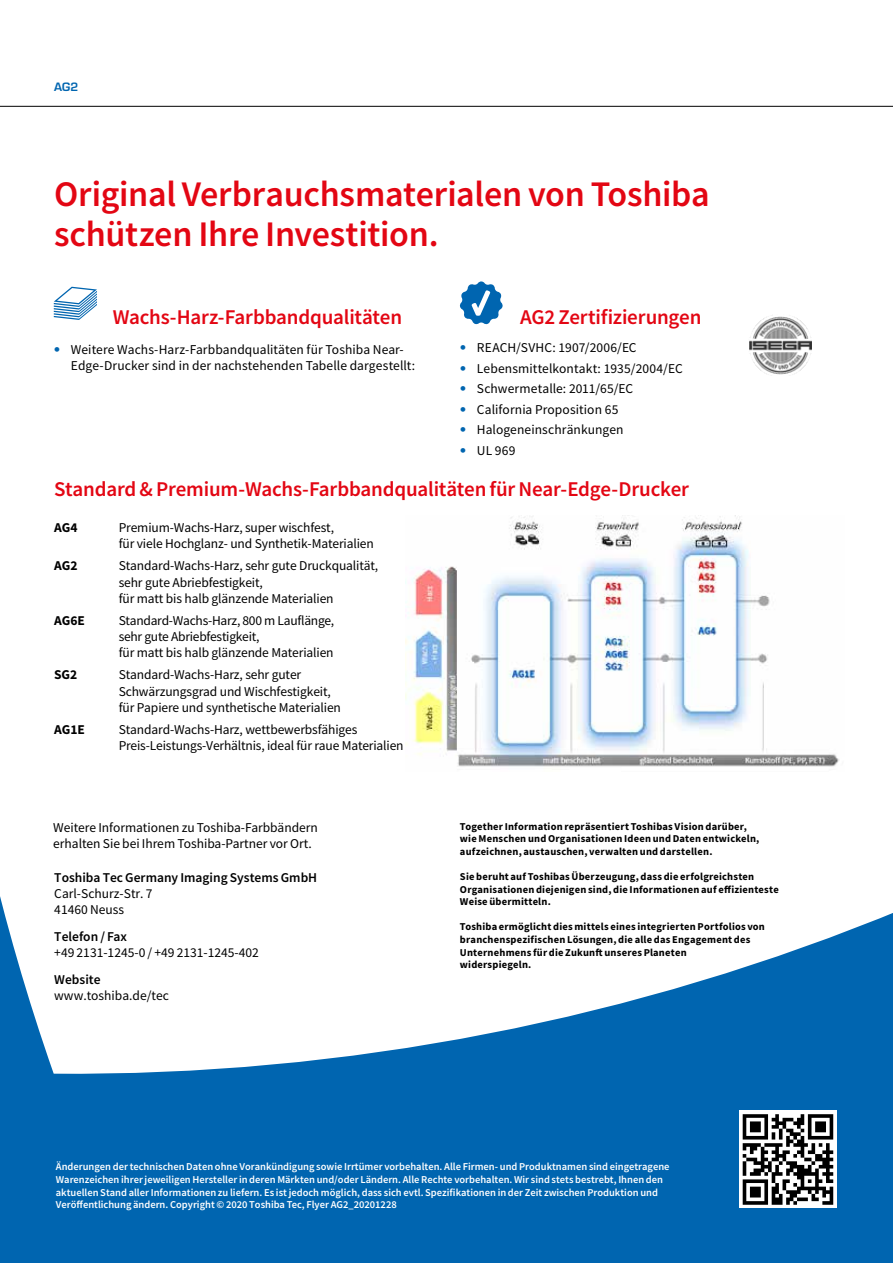
<style>
.page{position:relative;width:893px;height:1263px;background:#fff}
.page>*{position:absolute;margin:0;border:0;box-sizing:border-box;transform-origin:0 0}
.t1{font:500 36px/40.5px "Toshiba Sans";letter-spacing:-.005em;color:#e30613}
.t2{font:500 21px "Toshiba Sans";letter-spacing:-.01em;color:#e30613}
.t3{font:13.5px/16.2px "Toshiba Sans";letter-spacing:-.01em;color:#000}
.t4{font:500 13.5px "Toshiba Sans";color:#000}
.t5{font:700 13.5px "Toshiba Sans";color:#000}
.t6{font:600 11.25px "Eurostile LT Std";color:#0065b0}
.t7{font:700 10.5px/12.6px "Toshiba Sans";letter-spacing:.02em;color:#000}
.t8{font:500 10.5px/12.8px "Toshiba Sans";color:#fff}
.s1{font-family:"Helvetica Neue LT Pro";font-weight:900;font-size:19.5px;color:#0065b0}
</style>
<div class="page">
<svg style="left:0;top:896px;width:893px;height:367px;fill:#0065b0"></svg>
<img style="left:749px;top:315px;width:63px;height:60px">
<hr style="left:0;top:106px;width:893px;height:1px;background:#000">
<svg style="left:54px;top:287px;width:43px;height:33px"></svg>
<div style="left:739px;top:1110px;width:98px;height:98px;background:#fff"></div>
<svg style="left:743px;top:1114px;width:90px;height:91px"></svg>
<svg style="left:460px;top:281px;width:43px;height:43px"></svg>
<img style="left:406px;top:515px;width:433px;height:252px">
<p class="t6" style="left:54px;top:80px;width:26px">AG2</p>
<h1 class="t1" style="left:54px;top:173px;width:657px">Original Verbrauchsmaterialen von Toshiba schützen Ihre Investition.</h1>
<h2 class="t2" style="left:113px;top:303px;width:291px">Wachs-Harz-Farbbandqualitäten</h2>
<p class="t3" style="left:71px;top:341px;width:346px;text-indent:-17px"><span class="s1">·</span> Weitere Wachs-Harz-Farbbandqualitäten für Toshiba Near-<br>Edge-Drucker sind in der nachstehenden Tabelle dargestellt:</p>
<h2 class="t2" style="left:520px;top:303px;width:183px">AG2 Zertifizierungen</h2>
<p class="t3" style="left:460px;top:337px;width:224px;line-height:20.4px"><span class="s1">·</span> REACH/SVHC: 1907/2006/EC<br><span class="s1">·</span> Lebensmittelkontakt: 1935/2004/EC <span class="s1">·</span> Schwermetalle: 2011/65/EC<br><span class="s1">·</span> California Proposition 65<br><span class="s1">·</span> Halogeneinschränkungen<br><span class="s1">·</span> UL 969</p>
<h2 class="t2" style="left:54px;top:475px;width:637px">Standard &amp; Premium-Wachs-Farbbandqualitäten für Near-Edge-Drucker</h2>
<p class="t5" style="left:54px;top:518px;width:25px">AG4</p>
<p class="t3" style="left:119px;top:519px;width:257px">Premium-Wachs-Harz, super wischfest,<br>für viele Hochglanz- und Synthetik-Materialien</p>
<p class="t5" style="left:54px;top:557px;width:25px">AG2</p>
<p class="t3" style="left:119px;top:558px;width:261px">Standard-Wachs-Harz, sehr gute Druckqualität, sehr gute Abriebfestigkeit,<br>für matt bis halb glänzende Materialien</p>
<p class="t5" style="left:54px;top:611px;width:32px">AG6E</p>
<p class="t3" style="left:119px;top:612px;width:217px">Standard-Wachs-Harz, 800 m Lauflänge, sehr gute Abriebfestigkeit,<br>für matt bis halb glänzende Materialien</p>
<p class="t5" style="left:54px;top:666px;width:25px">SG2</p>
<p class="t3" style="left:119px;top:667px;width:224px">Standard-Wachs-Harz, sehr guter<br>Schwärzungsgrad und Wischfestigkeit, für Papiere und synthetische Materialien</p>
<p class="t5" style="left:54px;top:720px;width:32px">AG1E</p>
<p class="t3" style="left:119px;top:721px;width:286px">Standard-Wachs-Harz, wettbewerbsfähiges<br>Preis-Leistungs-Verhältnis, ideal für raue Materialien</p>
<p class="t3" style="left:53px;top:819px;width:266px">Weitere Informationen zu Toshiba-Farbbändern erhalten Sie bei Ihrem Toshiba-Partner vor Ort.</p>
<p class="t4" style="left:54px;top:868px;width:264px">Toshiba Tec Germany Imaging Systems GmbH</p>
<p class="t3" style="left:54px;top:885px;width:100px">Carl-Schurz-Str. 7<br>41460 Neuss</p>
<p class="t4" style="left:54px;top:928px;width:74px">Telefon / Fax</p>
<p class="t3" style="left:54px;top:944px;width:206px">+49 2131-1245-0 / +49 2131-1245-402</p>
<p class="t4" style="left:54px;top:971px;width:48px">Website</p>
<p class="t3" style="left:54px;top:988px;width:116px">www.toshiba.de/tec</p>
<p class="t7" style="left:460px;top:819px;width:301px">Together Information repräsentiert Toshibas Vision darüber, wie Menschen und Organisationen Ideen und Daten entwickeln, aufzeichnen, austauschen, verwalten und darstellen.</p>
<p class="t7" style="left:460px;top:870px;width:320px">Sie beruht auf Toshibas Überzeugung, dass die erfolgreichsten<br>Organisationen diejenigen sind, die Informationen auf effizienteste<br>Weise übermitteln.</p>
<p class="t7" style="left:460px;top:920px;width:306px">Toshiba ermöglicht dies mittels eines integrierten Portfolios von branchenspezifischen Lösungen, die alle das Engagement des Unternehmens für die Zukunft unseres Planeten<br>widerspiegeln.</p>
<p class="t8" style="left:56px;top:1160px;width:615px">Änderungen der technischen Daten ohne Vorankündigung sowie Irrtümer vorbehalten. Alle Firmen- und Produktnamen sind eingetragene Warenzeichen ihrer jeweiligen Hersteller in deren Märkten und/oder Ländern. Alle Rechte vorbehalten. Wir sind stets bestrebt, Ihnen den aktuellen Stand aller Informationen zu liefern. Es ist jedoch möglich, dass sich evtl. Spezifikationen in der Zeit zwischen Produktion und Veröffentlichung ändern. Copyright © 2020 Toshiba Tec, Flyer AG2_20201228</p>
</div>
